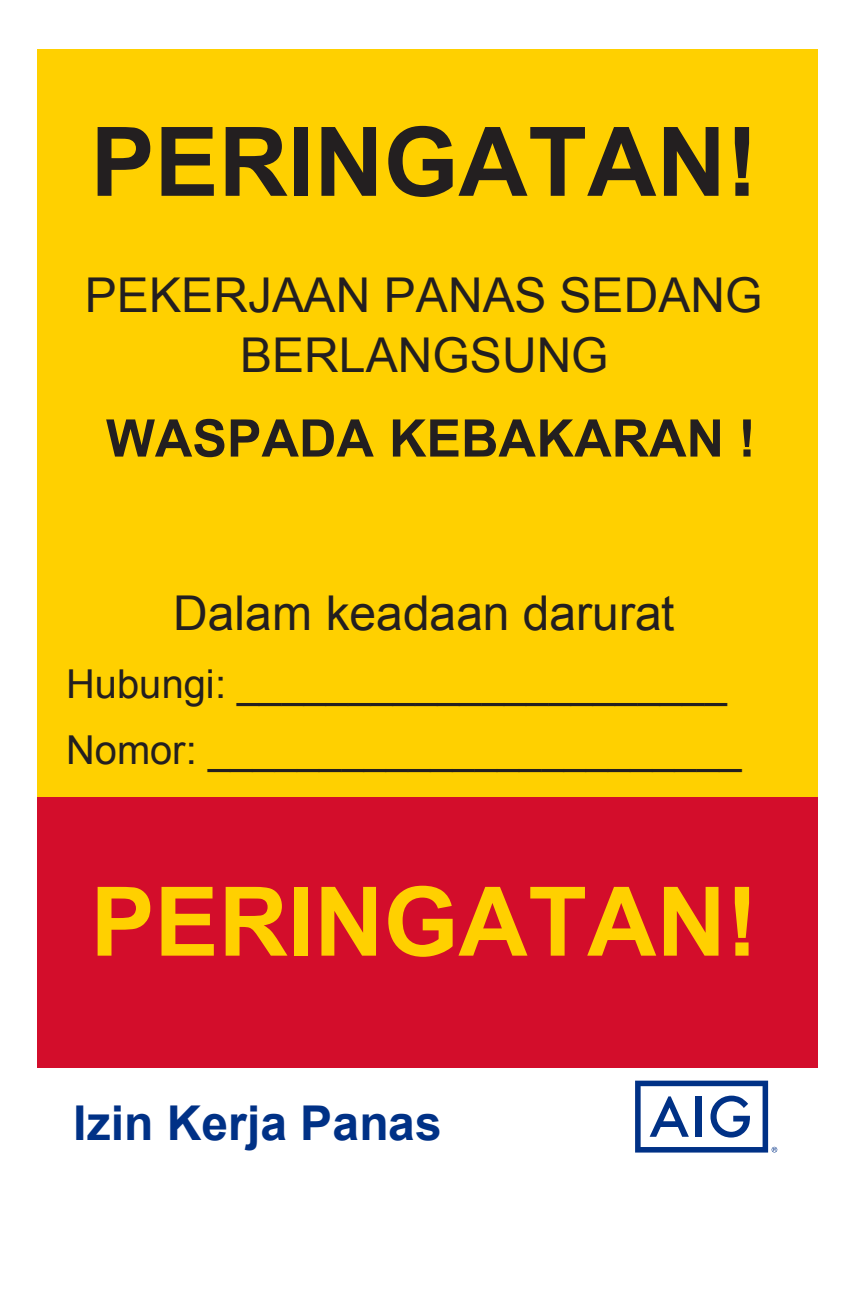
<style>
.page{position:relative;width:865px;height:1297px;background:#fff}
.page>*{position:absolute;margin:0;border:0;box-sizing:border-box;transform-origin:0 0}
.t1{font:700 96px "Arial";color:#231f20}
.t2{font:700 96px "Arial";color:#ffd000}
.t3{font:700 51.8px "Arial";color:#231f20}
.t4{font:48px/60px "Arial";color:#231f20;text-align:center}
.t5{font:700 48px "Arial";color:#003186}
.t6{font:39.8px/65.4px "Arial";color:#231f20}
</style>
<div class="page">
<div style="left:37px;top:49px;width:781px;height:748px;background:#ffd000"></div>
<div style="left:37px;top:796px;width:781px;height:271px;background:#d30d2b"></div>
<svg style="left:635px;top:1080px;width:142px;height:72px"></svg>
<p class="t1" style="left:91px;top:99px;width:669px">PERINGATAN!</p>
<p class="t4" style="left:85px;top:266px;width:679px">PEKERJAAN PANAS SEDANG<br>BERLANGSUNG</p>
<p class="t3" style="left:106px;top:404px;width:651px">WASPADA KEBAKARAN !</p>
<p class="t4" style="left:173px;top:583px;width:503px">Dalam keadaan darurat</p>
<p class="t6" style="left:66px;top:652px;width:677px">Hubungi: ______________________<br>Nomor: ________________________</p>
<p class="t2" style="left:91px;top:858px;width:669px">PERINGATAN!</p>
<p class="t5" style="left:73px;top:1091px;width:370px">Izin Kerja Panas</p>
</div>
